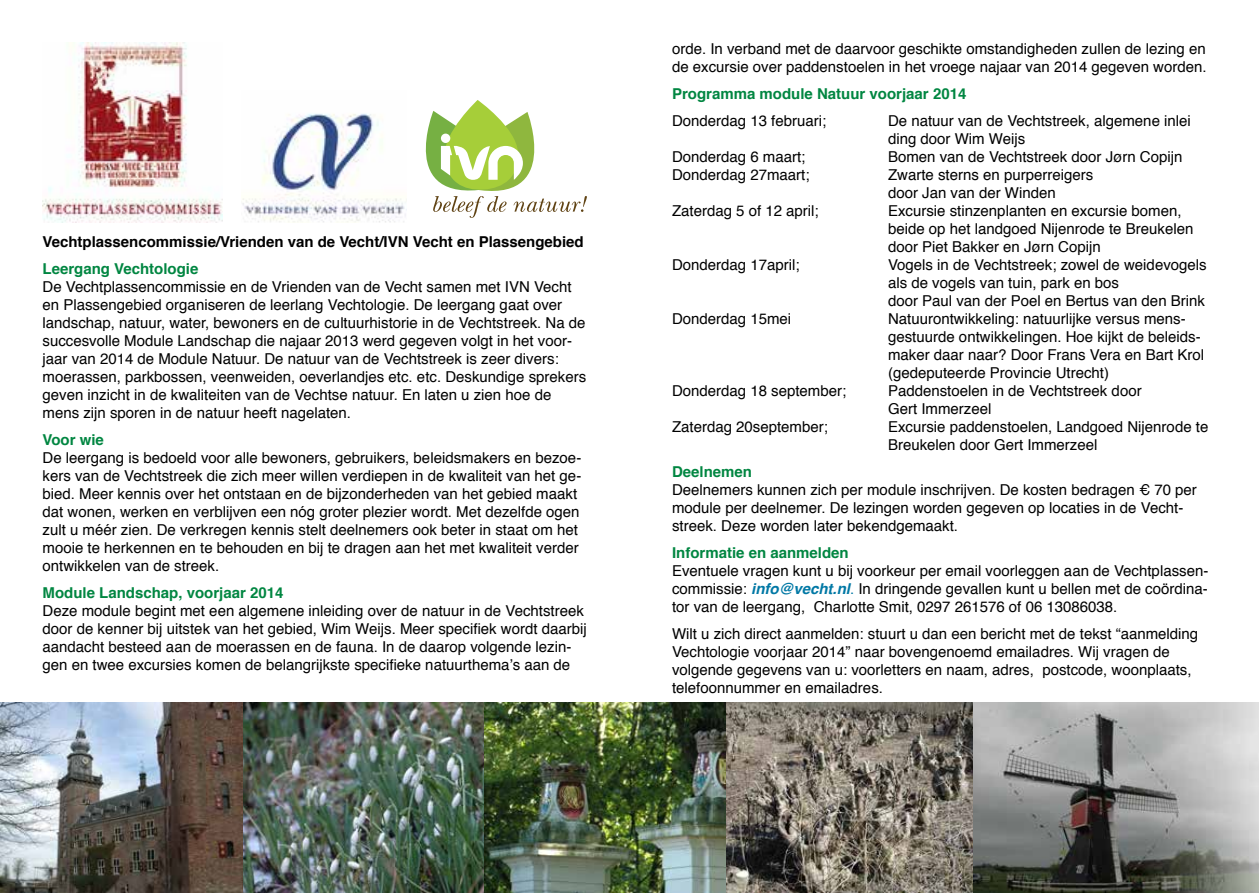
<style>
.page{position:relative;width:1259px;height:893px;background:#fff}
.page>*{position:absolute;margin:0;border:0;box-sizing:border-box;transform-origin:0 0}
.t1{font:15px/18px "Helvetica";color:#000}
.t2{font:700 15px "Helvetica";color:#008641}
.t3{font:700 15px "Helvetica";color:#000}
.s1{font-weight:700;font-style:italic;color:#0078a5}
.s2{color:#0078a5}
</style>
<div class="page">
<img style="left:43px;top:43px;width:180px;height:179px">
<img style="left:242px;top:113px;width:164px;height:109px">
<svg style="left:426px;top:100px;width:161px;height:118px"></svg>
<img style="left:725px;top:703px;width:534px;height:190px">
<img style="left:0;top:703px;width:725px;height:190px">
<p class="t3" style="left:43px;top:230px;width:543px">Vechtplassencommissie/Vrienden van de Vecht/IVN Vecht en Plassengebied</p>
<p class="t2" style="left:43px;top:257px;width:157px">Leergang Vechtologie</p>
<p class="t1" style="left:43px;top:278px;width:545px">De Vechtplassencommissie en de Vrienden van de Vecht samen met IVN Vecht en Plassengebied organiseren de leerlang Vechtologie. De leergang gaat over landschap, natuur, water, bewoners en de cultuurhistorie in de Vechtstreek. Na de succesvolle Module Landschap die najaar 2013 werd gegeven volgt in het voor&shy;jaar van 2014 de Module Natuur. De natuur van de Vechtstreek is zeer divers: moerassen, parkbossen, veenweiden, oeverlandjes etc. etc. Deskundige sprekers geven inzicht in de kwaliteiten van de Vechtse natuur. En laten u zien hoe de mens zijn sporen in de natuur heeft nagelaten.</p>
<p class="t2" style="left:43px;top:428px;width:63px">Voor wie</p>
<p class="t1" style="left:43px;top:449px;width:540px">De leergang is bedoeld voor alle bewoners, gebruikers, beleidsmakers en bezoe&shy;kers van de Vechtstreek die zich meer willen verdiepen in de kwaliteit van het ge&shy;bied. Meer kennis over het ontstaan en de bijzonderheden van het gebied maakt dat wonen, werken en verblijven een nóg groter plezier wordt. Met dezelfde ogen zult u méér zien. De verkregen kennis stelt deelnemers ook beter in staat om het mooie te herkennen en te behouden en bij te dragen aan het met kwaliteit verder ontwikkelen van de streek.</p>
<p class="t2" style="left:43px;top:581px;width:242px">Module Landschap, voorjaar 2014</p>
<p class="t1" style="left:43px;top:602px;width:546px">Deze module begint met een algemene inleiding over de natuur in de Vechtstreek door de kenner bij uitstek van het gebied, Wim Weijs. Meer specifiek wordt daarbij aandacht besteed aan de moerassen en de fauna. In de daarop volgende lezin&shy;gen en twee excursies komen de belangrijkste specifieke natuurthema’s aan de</p>
<p class="t1" style="left:672px;top:40px;width:536px">orde. In verband met de daarvoor geschikte omstandigheden zullen de lezing en de excursie over paddenstoelen in het vroege najaar van 2014 gegeven worden.</p>
<p class="t2" style="left:672px;top:81px;width:296px">Programma module Natuur voorjaar 2014</p>
<p class="t1" style="left:672px;top:112px;width:156px">Donderdag 13 februari;</p>
<p class="t1" style="left:888px;top:112px;width:304px">De natuur van de Vechtstreek, algemene inlei ding door Wim Weijs</p>
<p class="t1" style="left:672px;top:148px;width:135px">Donderdag 6 maart;</p>
<p class="t1" style="left:888px;top:148px;width:296px">Bomen van de Vechtstreek door Jørn Copijn</p>
<p class="t1" style="left:672px;top:166px;width:139px">Donderdag 27maart;</p>
<p class="t1" style="left:888px;top:166px;width:207px">Zwarte sterns en purperreigers door Jan van der Winden</p>
<p class="t1" style="left:672px;top:202px;width:148px">Zaterdag 5 of 12 april;</p>
<p class="t1" style="left:888px;top:202px;width:307px">Excursie stinzenplanten en excursie bomen, beide op het landgoed Nijenrode te Breukelen door Piet Bakker en Jørn Copijn</p>
<p class="t1" style="left:672px;top:256px;width:129px">Donderdag 17april;</p>
<p class="t1" style="left:888px;top:256px;width:320px">Vogels in de Vechtstreek; zowel de weidevogels als de vogels van tuin, park en bos<br>door Paul van der Poel en Bertus van den Brink</p>
<p class="t1" style="left:672px;top:310px;width:121px">Donderdag 15mei</p>
<p class="t1" style="left:888px;top:310px;width:317px">Natuurontwikkeling: natuurlijke versus mens&shy;gestuurde ontwikkelingen. Hoe kijkt de beleids&shy;maker daar naar? Door Frans Vera en Bart Krol (gedeputeerde Provincie Utrecht)</p>
<p class="t1" style="left:672px;top:382px;width:176px">Donderdag 18 september;</p>
<p class="t1" style="left:888px;top:382px;width:255px">Paddenstoelen in de Vechtstreek door<br>Gert Immerzeel</p>
<p class="t1" style="left:672px;top:418px;width:157px">Zaterdag 20september;</p>
<p class="t1" style="left:888px;top:418px;width:322px">Excursie paddenstoelen, Landgoed Nijenrode te<br>Breukelen door Gert Immerzeel</p>
<p class="t2" style="left:672px;top:459px;width:82px">Deelnemen</p>
<p class="t1" style="left:672px;top:481px;width:526px">Deelnemers kunnen zich per module inschrijven. De kosten bedragen € 70 per module per deelnemer. De lezingen worden gegeven op locaties in de Vecht&shy;streek. Deze worden later bekendgemaakt.</p>
<p class="t2" style="left:672px;top:540px;width:178px">Informatie en aanmelden</p>
<p class="t1" style="left:672px;top:562px;width:538px;text-align:justify">Eventuele vragen kunt u bij voorkeur per email voorleggen aan de Vechtplassen&shy;commissie: <span class="s1">info@vecht.nl</span><span class="s2">.</span> In dringende gevallen kunt u bellen met de coördina&shy;tor van de leergang, Charlotte Smit, 0297 261576 of 06 13086038.</p>
<p class="t1" style="left:672px;top:625px;width:528px">Wilt u zich direct aanmelden: stuurt u dan een bericht met de tekst “aanmelding Vechtologie voorjaar 2014” naar bovengenoemd emailadres. Wij vragen de volgende gegevens van u: voorletters en naam, adres, postcode, woonplaats, telefoonnummer en emailadres.</p>
</div>
